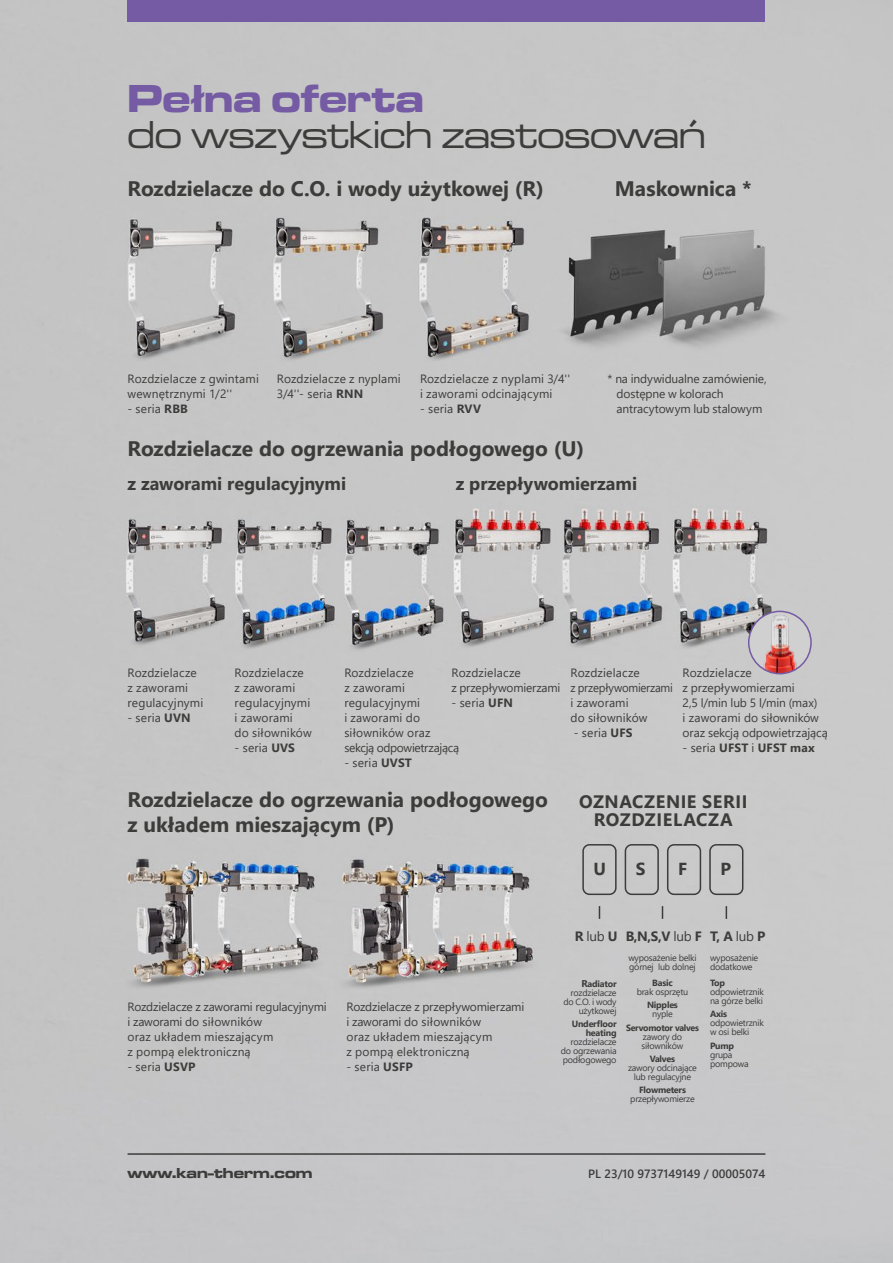
<style>
.page{position:relative;width:893px;height:1263px;background:#fff}
.page>*{position:absolute;margin:0;border:0;box-sizing:border-box;transform-origin:0 0}
.t1{font:40.5px "Microgramma D Med Ext";color:#3c3c3b}
.t2{font:40.5px "Microgramma D Bol Ext";letter-spacing:.005em;color:#745ba3}
.t3{font:700 21px/25.2px "Segoe UI";color:#3c3c3b}
.t4{font:700 18px "Segoe UI";letter-spacing:.01em;color:#3c3c3b}
.t5{font:700 18px/18px "Segoe UI";letter-spacing:.035em;color:#3c3c3b;text-align:center}
.t6{font:700 17.4px "Segoe UI";color:#3c3c3b}
.t7{font:15px "Microgramma D Bol Ext";color:#3c3c3b}
.t8{font:700 13.5px "Segoe UI";color:#3c3c3b}
.t9{font:13.5px "Segoe UI";color:#3c3c3b}
.t10{font:12px/15px "Segoe UI";letter-spacing:.01em;color:#3c3c3b}
.t11{font:12px/15px "Segoe UI";letter-spacing:-.01em;color:#3c3c3b}
.t12{font:600 12px "Segoe UI";color:#3c3c3b}
.t13{font:700 12px "Segoe UI";letter-spacing:.01em;color:#3c3c3b}
.t14{font:9px/9px "Segoe UI";letter-spacing:-.025em;color:#3c3c3b}
.t15{font:700 9px/9px "Segoe UI";letter-spacing:-.025em;color:#3c3c3b;text-align:right}
.s1{font-weight:700}
.s2{font-weight:400}
.s3{font-weight:700;font-size:9.75px}
</style>
<div class="page">
<img style="left:0;top:0;width:893px;height:1263px">
<div style="left:582px;top:844px;width:35px;height:51px;border:2px solid #3c3c3b;border-radius:6px"></div>
<div style="left:625px;top:844px;width:34px;height:51px;border:2px solid #3c3c3b;border-radius:6px"></div>
<div style="left:667px;top:844px;width:34px;height:51px;border:2px solid #3c3c3b;border-radius:6px"></div>
<div style="left:709px;top:844px;width:34px;height:51px;border:2px solid #3c3c3b;border-radius:6px"></div>
<svg style="left:726px;top:906px;width:1px;height:13px"></svg>
<svg style="left:662px;top:906px;width:1px;height:13px"></svg>
<svg style="left:599px;top:906px;width:1px;height:13px"></svg>
<div style="left:128px;top:0;width:637px;height:21px;background:#745ba3"></div>
<hr style="left:128px;top:1153px;width:637px;height:2px;background:#3c3c3b">
<img style="left:749px;top:611px;width:62px;height:63px;border-radius:31px">
<div style="left:748px;top:611px;width:64px;height:63px;border:2px solid #745ba3;border-radius:50%"></div>
<h1 class="t2" style="left:128px;top:71px;width:298px">Pełna oferta</h1>
<h1 class="t1" style="left:128px;top:109px;width:580px">do wszystkich zastosowań</h1>
<h2 class="t3" style="left:128px;top:175px;width:418px">Rozdzielacze do C.O. i wody użytkowej (R)</h2>
<h2 class="t3" style="left:615px;top:175px;width:138px">Maskownica *</h2>
<p class="t10" style="left:128px;top:370px;width:133px">Rozdzielacze z gwintami wewnętrznymi 1/2''</p>
<p class="t10" style="left:128px;top:400px;width:62px">- seria <span class="s1">RBB</span></p>
<p class="t10" style="left:277px;top:370px;width:126px">Rozdzielacze z nyplami<br>3/4''- seria <span class="s1">RNN</span></p>
<p class="t10" style="left:420px;top:370px;width:152px">Rozdzielacze z nyplami 3/4'' i zaworami odcinającymi</p>
<p class="t10" style="left:420px;top:400px;width:63px">- seria <span class="s1">RVV</span></p>
<p class="t11" style="left:617px;top:370px;width:152px;text-indent:-9px">* na indywidualne zamówienie, dostępne w kolorach antracytowym lub stalowym</p>
<h2 class="t3" style="left:128px;top:434px;width:458px">Rozdzielacze do ogrzewania podłogowego (U)</h2>
<h3 class="t4" style="left:128px;top:467px;width:220px">z zaworami regulacyjnymi</h3>
<h3 class="t4" style="left:456px;top:467px;width:183px">z przepływomierzami</h3>
<p class="t10" style="left:128px;top:664px;width:77px">Rozdzielacze z zaworami regulacyjnymi</p>
<p class="t10" style="left:128px;top:709px;width:65px">- seria <span class="s1">UVN</span></p>
<p class="t10" style="left:235px;top:664px;width:79px">Rozdzielacze z zaworami regulacyjnymi i zaworami<br>do siłowników</p>
<p class="t10" style="left:235px;top:739px;width:62px">- seria <span class="s1">UVS</span></p>
<p class="t10" style="left:452px;top:664px;width:110px">Rozdzielacze<br>z przepływomierzami</p>
<p class="t10" style="left:452px;top:694px;width:63px">- seria <span class="s1">UFN</span></p>
<p class="t10" style="left:344px;top:664px;width:116px">Rozdzielacze<br>z zaworami regulacyjnymi<br>i zaworami do siłowników oraz sekcją odpowietrzającą</p>
<p class="t10" style="left:344px;top:754px;width:69px">- seria <span class="s1">UVST</span></p>
<p class="t10" style="left:570px;top:664px;width:104px">Rozdzielacze<br>z przepływomierzami i zaworami<br>do siłowników</p>
<p class="t10" style="left:574px;top:724px;width:60px">- seria <span class="s1">UFS</span></p>
<p class="t10" style="left:683px;top:664px;width:147px">Rozdzielacze<br>z przepływomierzami<br>2,5 l/min lub 5 l/min (max)<br>i zaworami do siłowników oraz sekcją odpowietrzającą</p>
<p class="t13" style="left:683px;top:736px;width:134px"><span class="s2">- seria</span> UFST <span class="s2">i</span> UFST max</p>
<h2 class="t3" style="left:128px;top:785px;width:422px">Rozdzielacze do ogrzewania podłogowego z układem mieszającym (P)</h2>
<h3 class="t5" style="left:579px;top:791px;width:170px">OZNACZENIE SERII<br>ROZDZIELACZA</h3>
<h3 class="t6" style="left:593px;top:853px;width:14px">U</h3>
<h3 class="t6" style="left:636px;top:853px;width:11px">S</h3>
<h3 class="t6" style="left:678px;top:853px;width:11px">F</h3>
<h3 class="t6" style="left:720px;top:853px;width:12px">P</h3>
<p class="t10" style="left:128px;top:998px;width:201px">Rozdzielacze z zaworami regulacyjnymi i zaworami do siłowników<br>oraz układem mieszającym<br>z pompą elektroniczną</p>
<p class="t10" style="left:128px;top:1058px;width:69px">- seria <span class="s1">USVP</span></p>
<p class="t10" style="left:347px;top:998px;width:179px">Rozdzielacze z przepływomierzami i zaworami do siłowników<br>oraz układem mieszającym<br>z pompą elektroniczną</p>
<p class="t10" style="left:347px;top:1058px;width:68px">- seria <span class="s1">USFP</span></p>
<p class="t9" style="left:575px;top:924px;width:44px"><span class="s1">R</span> lub <span class="s1">U</span></p>
<p class="t14" style="left:563px;top:978px;width:55px;text-align:right"><span class="s3">R</span><span class="s1">adiator </span>rozdzielacze do C.O. i wody użytkowej</p>
<p class="t15" style="left:572px;top:1018px;width:46px">Underfloor heating</p>
<p class="t14" style="left:561px;top:1036px;width:57px;text-align:justify;text-indent:10px">rozdzielacze do ogrzewania podłogowego</p>
<p class="t8" style="left:626px;top:924px;width:141px">B,N,S,V <span class="s2">lub</span> F T, A <span class="s2">lub</span> P</p>
<p class="t14" style="left:710px;top:952px;width:50px">wyposażenie dodatkowe</p>
<p class="t14" style="left:628px;top:952px;width:70px">wyposażenie belki górnej lub dolnej</p>
<p class="t15" style="left:652px;top:978px;width:22px">Basic</p>
<p class="t14" style="left:637px;top:987px;width:53px">brak osprzętu</p>
<p class="t15" style="left:647px;top:1000px;width:32px">Nipples</p>
<p class="t14" style="left:652px;top:1009px;width:22px">nyple</p>
<p class="t15" style="left:626px;top:1022px;width:74px">Servomotor valves</p>
<p class="t14" style="left:642px;top:1031px;width:43px">zawory do siłowników</p>
<p class="t15" style="left:650px;top:1053px;width:27px">Valves</p>
<p class="t14" style="left:628px;top:1062px;width:70px;text-align:center">zawory odcinające lub regulacyjne</p>
<p class="t15" style="left:639px;top:1085px;width:48px">Flowmeters</p>
<p class="t14" style="left:630px;top:1094px;width:66px">przepływomierze</p>
<p class="t15" style="left:710px;top:978px;width:17px">Top</p>
<p class="t14" style="left:710px;top:987px;width:55px">odpowietrznik na górze belki</p>
<p class="t15" style="left:710px;top:1009px;width:19px">Axis</p>
<p class="t14" style="left:710px;top:1018px;width:55px">odpowietrznik w osi belki</p>
<p class="t15" style="left:710px;top:1040px;width:26px">Pump</p>
<p class="t14" style="left:710px;top:1049px;width:40px">grupa pompowa</p>
<p class="t7" style="left:128px;top:1163px;width:186px">www.kan-therm.com</p>
<p class="t12" style="left:588px;top:1162px;width:179px">PL 23/10 9737149149 / 00005074</p>
</div>
